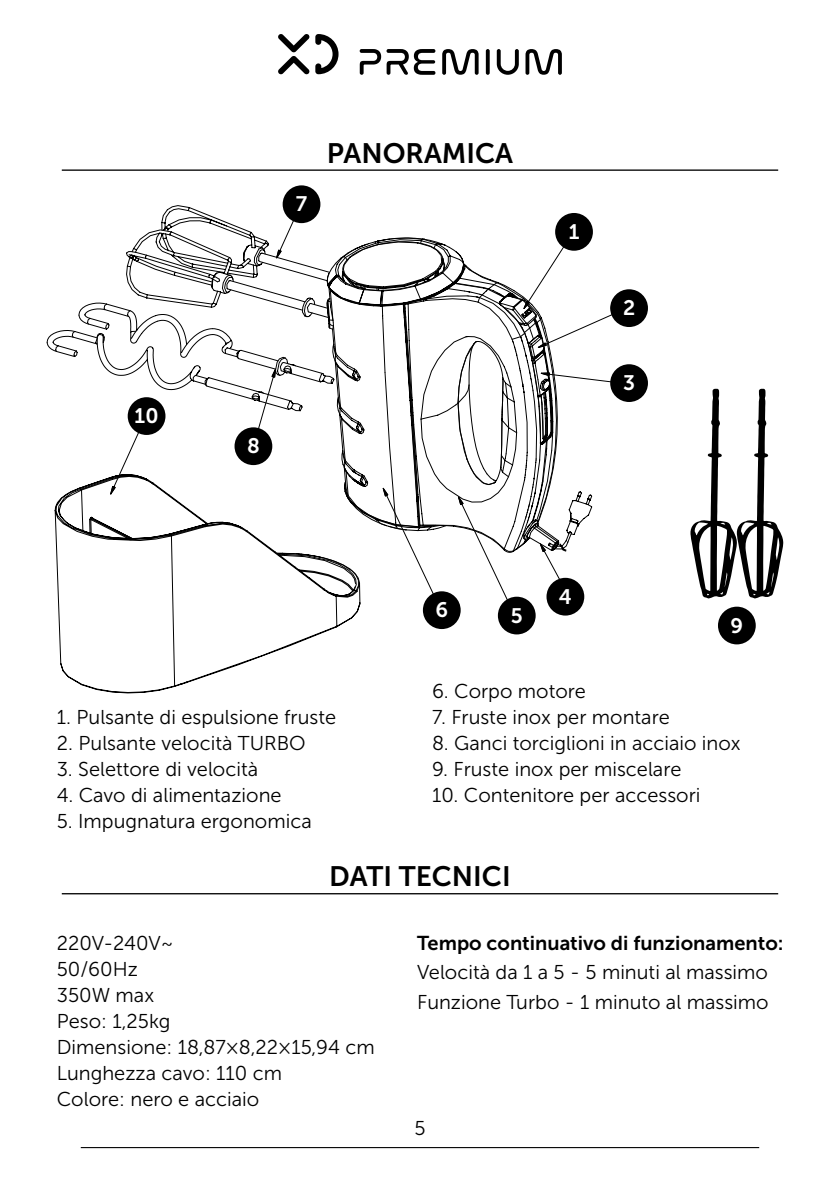
<style>
.page{position:relative;width:840px;height:1191px;background:#fff}
.page>*{position:absolute;margin:0;border:0;box-sizing:border-box;transform-origin:0 0}
.t1{font:28px "Museo Sans 700";color:#000}
.t2{font:21px "Museo Sans 700";color:#fff}
.t3{font:20px/26px "Museo Sans 300";color:#000}
.t4{font:20px "Museo Sans 700";color:#000}
</style>
<div class="page">
<svg style="left:278px;top:34px;width:283px;height:41px"></svg>
<hr style="left:62px;top:169px;width:715px;height:2px;background:#000">
<hr style="left:62px;top:893px;width:715px;height:1px;background:#000">
<svg style="left:56px;top:553px;width:264px;height:140px"></svg>
<svg style="left:55px;top:310px;width:25px;height:217px"></svg>
<svg style="left:80px;top:195px;width:564px;height:439px"></svg>
<div style="left:717px;top:606px;width:38px;height:38px;background:#000;border-radius:50%"></div>
<div style="left:234px;top:427px;width:38px;height:38px;background:#000;border-radius:50%"></div>
<div style="left:422px;top:591px;width:38px;height:38px;background:#000;border-radius:50%"></div>
<div style="left:497px;top:596px;width:38px;height:38px;background:#000;border-radius:50%"></div>
<div style="left:546px;top:578px;width:38px;height:37px;background:#000;border-radius:50%"></div>
<div style="left:610px;top:364px;width:37px;height:38px;background:#000;border-radius:50%"></div>
<div style="left:610px;top:289px;width:37px;height:38px;background:#000;border-radius:50%"></div>
<div style="left:555px;top:213px;width:37px;height:38px;background:#000;border-radius:50%"></div>
<div style="left:282px;top:185px;width:38px;height:38px;background:#000;border-radius:50%"></div>
<div style="left:128px;top:397px;width:37px;height:38px;background:#000;border-radius:50%"></div>
<svg style="left:690px;top:389px;width:93px;height:209px"></svg>
<hr style="left:81px;top:1147px;width:677px;height:1px;background:#000">
<p class="t2" style="left:134px;top:404px;width:25px">10</p>
<p class="t2" style="left:296px;top:192px;width:13px">7</p>
<h1 class="t1" style="left:327px;top:137px;width:187px">PANORAMICA</h1>
<p class="t2" style="left:247px;top:434px;width:14px">8</p>
<p class="t2" style="left:568px;top:220px;width:12px">1</p>
<p class="t2" style="left:622px;top:296px;width:14px">2</p>
<p class="t2" style="left:622px;top:371px;width:14px">3</p>
<p class="t2" style="left:435px;top:598px;width:14px">6</p>
<p class="t2" style="left:510px;top:604px;width:13px">5</p>
<p class="t2" style="left:558px;top:585px;width:14px">4</p>
<p class="t2" style="left:730px;top:613px;width:14px">9</p>
<p class="t3" style="left:57px;top:704px;width:280px">1. Pulsante di espulsione fruste</p>
<p class="t3" style="left:57px;top:730px;width:250px">2. Pulsante velocità TURBO</p>
<p class="t3" style="left:57px;top:756px;width:203px">3. Selettore di velocità</p>
<p class="t3" style="left:57px;top:782px;width:226px">4. Cavo di alimentazione</p>
<p class="t3" style="left:57px;top:808px;width:256px">5. Impugnatura ergonomica</p>
<p class="t3" style="left:432px;top:678px;width:155px">6. Corpo motore</p>
<p class="t3" style="left:432px;top:704px;width:239px">7. Fruste inox per montare</p>
<p class="t3" style="left:432px;top:730px;width:310px">8. Ganci torciglioni in acciaio inox</p>
<p class="t3" style="left:432px;top:756px;width:251px">9. Fruste inox per miscelare</p>
<p class="t3" style="left:432px;top:782px;width:270px">10. Contenitore per accessori</p>
<h1 class="t1" style="left:329px;top:861px;width:183px">DATI TECNICI</h1>
<p class="t3" style="left:57px;top:930px;width:319px">220V-240V~<br>50/60Hz<br>350W max<br>Peso: 1,25kg<br>Dimensione: 18,87×8,22×15,94 cm<br>Lunghezza cavo: 110 cm<br>Colore: nero e acciaio</p>
<p class="t4" style="left:417px;top:931px;width:368px">Tempo continuativo di funzionamento:</p>
<p class="t3" style="left:417px;top:957px;width:353px;line-height:29.6px">Velocità da 1 a 5 - 5 minuti al massimo<br>Funzione Turbo - 1 minuto al massimo</p>
<p class="t3" style="left:414px;top:1115px;width:13px">5</p>
</div>
